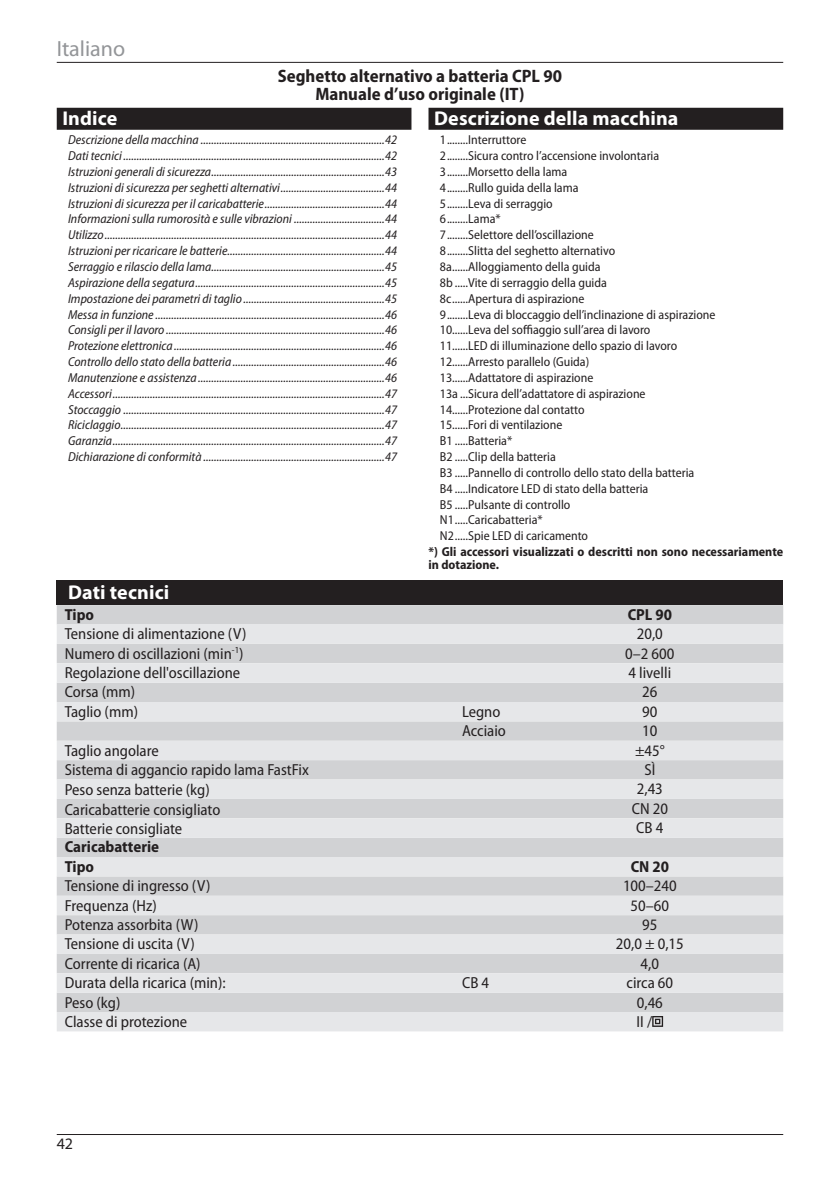
<style>
.page{position:relative;width:840px;height:1191px;background:#fff}
.page>*{position:absolute;margin:0;border:0;box-sizing:border-box;transform-origin:0 0}
.t1{font:22px "Myriad Pro";color:#939598}
.Nadpis_clanku{font:700 20px "Myriad Pro";letter-spacing:.005em;color:#fff}
.Nadpis_clanku_-_para{font:700 20px "Myriad Pro";letter-spacing:.005em;color:#fff}
.Prvni_nadpis{font:700 semi-condensed 18px "Myriad Pro";color:#231f20}
.První_odstavec_-_do{font:700 semi-condensed 18px "Myriad Pro";color:#231f20}
.Parametry{font:semi-condensed 16px "Myriad Pro";color:#231f20}
.Parametry-2{font:700 semi-condensed 16px "Myriad Pro";color:#231f20}
.t2{font:16px "Myriad Pro";color:#231f20}
.t3{font:italic semi-condensed 13px "Myriad Pro";color:#231f20}
.Popis{font:semi-condensed 13px "Myriad Pro";color:#231f20}
.Text_zakl_-_tucne{font:700 semi-condensed 13px/13px "Myriad Pro";color:#231f20}
</style>
<div class="page">
<hr style="left:57px;top:62px;width:725px;height:1px;background:#231f20">
<hr style="left:57px;top:1134px;width:725px;height:1px;background:#231f20">
<div style="left:428px;top:108px;width:354px;height:22px;background:#231f20"></div>
<div style="left:57px;top:108px;width:354px;height:22px;background:#231f20"></div>
<div style="left:57px;top:580px;width:725px;height:25px;background:#231f20"></div>
<div style="left:57px;top:605px;width:725px;height:19px;background:#d1d2d4"></div>
<svg style="left:57px;top:624px;width:725px;height:407px;background:#dcdddf"></svg>
<svg style="left:651px;top:1016px;width:11px;height:11px"></svg>
<h1 class="t1" style="left:57px;top:37px;width:70px">Italiano</h1>
<p class="Prvni_nadpis" style="left:278px;top:65px;width:285px">Seghetto alternativo a batteria CPL 90</p>
<p class="První_odstavec_-_do" style="left:315px;top:83px;width:210px">Manuale d’uso originale (IT)</p>
<p class="Nadpis_clanku" style="left:434px;top:107px;width:246px">Descrizione della macchina</p>
<p class="Popis" style="left:439px;top:133px;width:88px">1........Interruttore</p>
<p class="Popis" style="left:439px;top:149px;width:221px">2........Sicura contro l’accensione involontaria</p>
<p class="Popis" style="left:439px;top:165px;width:129px">3........Morsetto della lama</p>
<p class="Popis" style="left:439px;top:180px;width:140px">4........Rullo guida della lama</p>
<p class="Popis" style="left:439px;top:196px;width:114px">5........Leva di serraggio</p>
<p class="Popis" style="left:439px;top:212px;width:62px">6........Lama*</p>
<p class="Popis" style="left:439px;top:228px;width:155px">7........Selettore dell’oscillazione</p>
<p class="Popis" style="left:439px;top:244px;width:177px">8........Slitta del seghetto alternativo</p>
<p class="Popis" style="left:439px;top:260px;width:162px">8a......Alloggiamento della guida</p>
<p class="Popis" style="left:439px;top:275px;width:168px">8b .....Vite di serraggio della guida</p>
<p class="Popis" style="left:439px;top:291px;width:146px">8c......Apertura di aspirazione</p>
<p class="Popis" style="left:439px;top:307px;width:277px">9........Leva di bloccaggio dell’inclinazione di aspirazione</p>
<p class="Popis" style="left:439px;top:323px;width:212px">10......Leva del soffiaggio sull’area di lavoro</p>
<p class="Popis" style="left:439px;top:339px;width:239px">11......LED di illuminazione dello spazio di lavoro</p>
<p class="Popis" style="left:439px;top:355px;width:151px">12......Arresto parallelo (Guida)</p>
<p class="Popis" style="left:439px;top:370px;width:155px">13......Adattatore di aspirazione</p>
<p class="Popis" style="left:439px;top:386px;width:207px">13a ...Sicura dell’adattatore di aspirazione</p>
<p class="Popis" style="left:439px;top:402px;width:146px">14......Protezione dal contatto</p>
<p class="Popis" style="left:439px;top:418px;width:124px">15......Fori di ventilazione</p>
<p class="Popis" style="left:439px;top:434px;width:74px">B1 .....Batteria*</p>
<p class="Popis" style="left:439px;top:450px;width:117px">B2 .....Clip della batteria</p>
<p class="Popis" style="left:439px;top:465px;width:256px">B3 .....Pannello di controllo dello stato della batteria</p>
<p class="Popis" style="left:439px;top:481px;width:210px">B4 .....Indicatore LED di stato della batteria</p>
<p class="Popis" style="left:439px;top:497px;width:132px">B5 .....Pulsante di controllo</p>
<p class="Popis" style="left:439px;top:513px;width:104px">N1.....Caricabatteria*</p>
<p class="Popis" style="left:439px;top:529px;width:150px">N2.....Spie LED di caricamento</p>
<p class="Text_zakl_-_tucne" style="left:428px;top:545px;width:356px">*) Gli accessori visualizzati o descritti non sono necessariamente in dotazione.</p>
<p class="Nadpis_clanku" style="left:62px;top:107px;width:56px">Indice</p>
<p class="t3" style="left:68px;top:133px;width:330px">Descrizione della macchina .....................................................................42</p>
<p class="t3" style="left:68px;top:149px;width:330px">Dati tecnici ..................................................................................................42</p>
<p class="t3" style="left:68px;top:165px;width:330px">Istruzioni generali di sicurezza.................................................................43</p>
<p class="t3" style="left:68px;top:180px;width:330px">Istruzioni di sicurezza per seghetti alternativi.......................................44</p>
<p class="t3" style="left:68px;top:196px;width:330px">Istruzioni di sicurezza per il caricabatterie.............................................44</p>
<p class="t3" style="left:68px;top:212px;width:330px">Informazioni sulla rumorosità e sulle vibrazioni ..................................44</p>
<p class="t3" style="left:68px;top:228px;width:330px">Utilizzo.........................................................................................................44</p>
<p class="t3" style="left:68px;top:244px;width:330px">Istruzioni per ricaricare le batterie...........................................................44</p>
<p class="t3" style="left:68px;top:260px;width:330px">Serraggio e rilascio della lama.................................................................45</p>
<p class="t3" style="left:68px;top:275px;width:330px">Aspirazione della segatura.......................................................................45</p>
<p class="t3" style="left:68px;top:291px;width:330px">Impostazione dei parametri di taglio.....................................................45</p>
<p class="t3" style="left:68px;top:307px;width:330px">Messa in funzione ......................................................................................46</p>
<p class="t3" style="left:68px;top:323px;width:330px">Consigli per il lavoro ..................................................................................46</p>
<p class="t3" style="left:68px;top:339px;width:330px">Protezione elettronica...............................................................................46</p>
<p class="t3" style="left:68px;top:355px;width:330px">Controllo dello stato della batteria.........................................................46</p>
<p class="t3" style="left:68px;top:370px;width:330px">Manutenzione e assistenza......................................................................46</p>
<p class="t3" style="left:68px;top:386px;width:330px">Accessori......................................................................................................47</p>
<p class="t3" style="left:68px;top:402px;width:330px">Stoccaggio ..................................................................................................47</p>
<p class="t3" style="left:68px;top:418px;width:330px">Riciclaggio...................................................................................................47</p>
<p class="t3" style="left:68px;top:434px;width:330px">Garanzia......................................................................................................47</p>
<p class="t3" style="left:68px;top:450px;width:330px">Dichiarazione di conformità ....................................................................47</p>
<p class="Nadpis_clanku_-_para" style="left:68px;top:581px;width:103px">Dati tecnici</p>
<p class="Parametry-2" style="left:65px;top:605px;width:31px">Tipo</p>
<p class="Parametry-2" style="left:627px;top:605px;width:46px">CPL 90</p>
<p class="Parametry" style="left:65px;top:625px;width:183px">Tensione di alimentazione (V)</p>
<p class="Parametry" style="left:636px;top:625px;width:28px">20,0</p>
<p class="Parametry" style="left:65px;top:644px;width:180px">Numero di oscillazioni (min<sup>-1</sup>)</p>
<p class="Parametry" style="left:625px;top:644px;width:51px">0–2 600</p>
<p class="Parametry" style="left:65px;top:664px;width:177px">Regolazione dell'oscillazione</p>
<p class="Parametry" style="left:628px;top:664px;width:44px">4 livelli</p>
<p class="Parametry" style="left:65px;top:683px;width:72px">Corsa (mm)</p>
<p class="Parametry" style="left:642px;top:683px;width:17px">26</p>
<p class="Parametry" style="left:65px;top:703px;width:75px">Taglio (mm)</p>
<p class="Parametry" style="left:462px;top:703px;width:40px">Legno</p>
<p class="Parametry" style="left:642px;top:703px;width:17px">90</p>
<p class="Parametry" style="left:462px;top:722px;width:45px">Acciaio</p>
<p class="Parametry" style="left:642px;top:722px;width:17px">10</p>
<p class="Parametry" style="left:65px;top:741px;width:95px">Taglio angolare</p>
<p class="Parametry" style="left:634px;top:741px;width:31px">±45°</p>
<p class="Parametry" style="left:65px;top:761px;width:245px">Sistema di aggancio rapido lama FastFix</p>
<p class="Parametry" style="left:644px;top:761px;width:12px">SÌ</p>
<p class="Parametry" style="left:65px;top:781px;width:146px">Peso senza batterie (kg)</p>
<p class="Parametry" style="left:636px;top:780px;width:28px">2,43</p>
<p class="Parametry" style="left:65px;top:800px;width:157px">Caricabatterie consigliato</p>
<p class="Parametry" style="left:631px;top:799px;width:38px">CN 20</p>
<p class="Parametry" style="left:65px;top:820px;width:119px">Batterie consigliate</p>
<p class="Parametry" style="left:636px;top:819px;width:29px">CB 4</p>
<p class="Parametry-2" style="left:65px;top:838px;width:96px">Caricabatterie</p>
<p class="Parametry-2" style="left:65px;top:857px;width:31px">Tipo</p>
<p class="Parametry-2" style="left:630px;top:857px;width:40px">CN 20</p>
<p class="Parametry" style="left:65px;top:877px;width:147px">Tensione di ingresso (V)</p>
<p class="Parametry" style="left:622px;top:877px;width:55px">100–240</p>
<p class="Parametry" style="left:65px;top:896px;width:93px">Frequenza (Hz)</p>
<p class="Parametry" style="left:630px;top:896px;width:40px">50–60</p>
<p class="Parametry" style="left:65px;top:916px;width:135px">Potenza assorbita (W)</p>
<p class="Parametry" style="left:642px;top:916px;width:17px">95</p>
<p class="Parametry" style="left:65px;top:935px;width:132px">Tensione di uscita (V)</p>
<p class="Parametry" style="left:615px;top:935px;width:69px">20,0 ± 0,15</p>
<p class="Parametry" style="left:65px;top:954px;width:137px">Corrente di ricarica (A)</p>
<p class="Parametry" style="left:640px;top:954px;width:20px">4,0</p>
<p class="Parametry" style="left:65px;top:974px;width:162px">Durata della ricarica (min):</p>
<p class="Parametry" style="left:462px;top:974px;width:29px">CB 4</p>
<p class="Parametry" style="left:626px;top:974px;width:48px">circa 60</p>
<p class="Parametry" style="left:65px;top:993px;width:57px">Peso (kg)</p>
<p class="Parametry" style="left:636px;top:993px;width:28px">0,46</p>
<p class="Parametry" style="left:65px;top:1012px;width:124px">Classe di protezione</p>
<p class="Parametry" style="left:636px;top:1012px;width:17px">II /</p>
<p class="t2" style="left:57px;top:1135px;width:18px">42</p>
</div>
